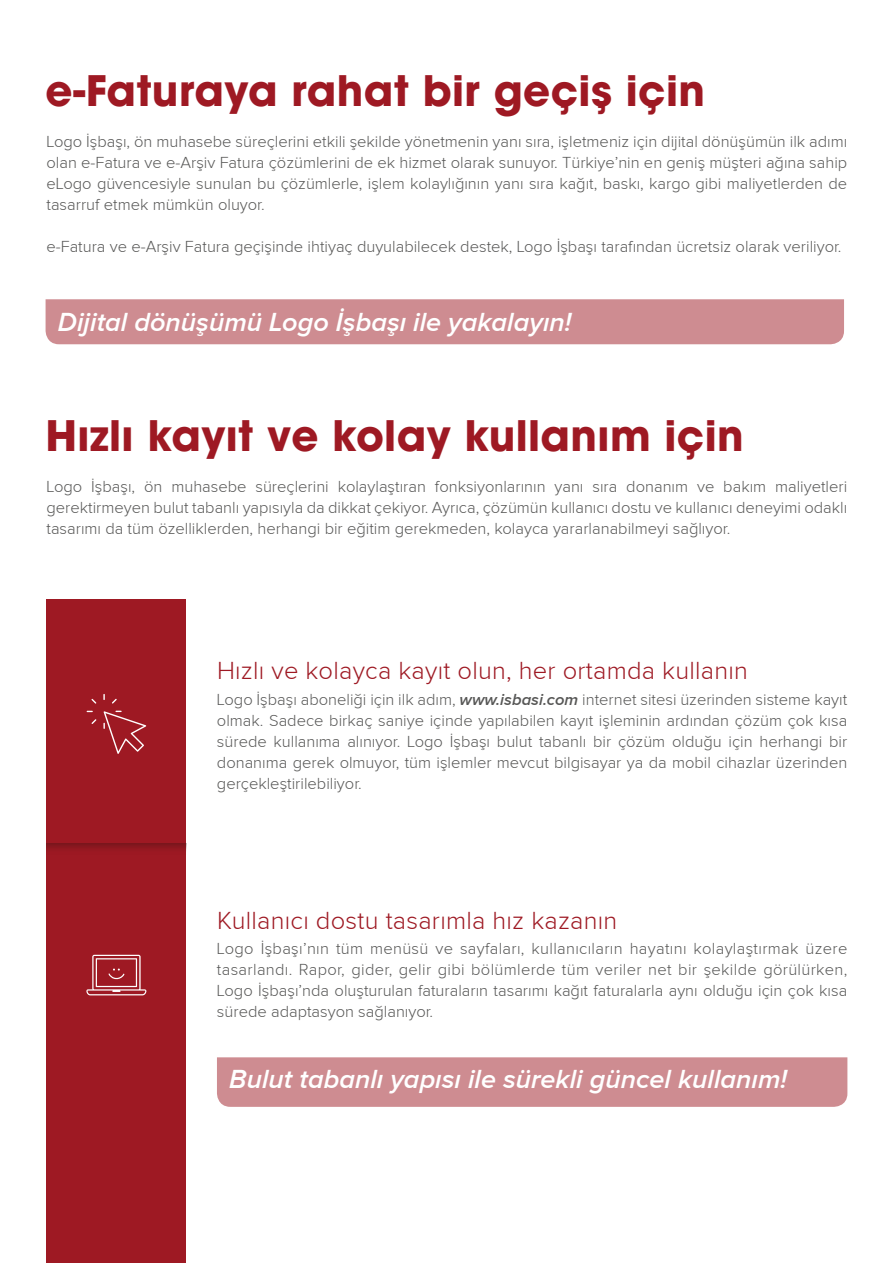
<style>
.page{position:relative;width:893px;height:1263px;background:#fff}
.page>*{position:absolute;margin:0;border:0;box-sizing:border-box;transform-origin:0 0}
.t1{font:42px "Bilgetech Custom Avant Garde";letter-spacing:.01em;color:#9e1923}
.t2{font:italic 600 27px "Proxima Nova";color:#fff}
.t3{font:300 25.5px "Proxima Nova";letter-spacing:.01em;color:#9e1923}
.t4{font:300 16.5px/21px "Proxima Nova";color:#575756;text-align:justify}
.s1{font-weight:600;font-style:italic}
</style>
<div class="page">
<div style="left:46px;top:599px;width:140px;height:664px;background:#9e1923"></div>
<svg style="left:112px;top:699px;width:5px;height:5px"></svg>
<svg style="left:103px;top:694px;width:2px;height:6px"></svg>
<svg style="left:91px;top:699px;width:5px;height:5px"></svg>
<svg style="left:92px;top:719px;width:4px;height:5px"></svg>
<svg style="left:103px;top:711px;width:43px;height:43px"></svg>
<div style="left:217px;top:1057px;width:630px;height:50px;background:#ce8c91"></div>
<svg style="left:86px;top:955px;width:60px;height:40px"></svg>
<div style="left:46px;top:299px;width:798px;height:45px;background:#ce8c91"></div>
<h1 class="t1" style="left:46px;top:63px;width:661px">e-Faturaya rahat bir geçiş için</h1>
<p class="t4" style="left:46px;top:131px;width:802px">Logo İşbaşı, ön muhasebe süreçlerini etkili şekilde yönetmenin yanı sıra, işletmeniz için dijital dönüşümün ilk adımı olan e-Fatura ve e-Arşiv Fatura çözümlerini de ek hizmet olarak sunuyor. Türkiye’nin en geniş müşteri ağına sahip eLogo güvencesiyle sunulan bu çözümlerle, işlem kolaylığının yanı sıra kağıt, baskı, kargo gibi maliyetlerden de tasarruf etmek mümkün oluyor.</p>
<p class="t4" style="left:46px;top:236px;width:796px">e-Fatura ve e-Arşiv Fatura geçişinde ihtiyaç duyulabilecek destek, Logo İşbaşı tarafından ücretsiz olarak veriliyor.</p>
<h2 class="t2" style="left:58px;top:308px;width:515px">Dijital dönüşümü Logo İşbaşı ile yakalayın!</h2>
<h1 class="t1" style="left:46px;top:409px;width:700px">Hızlı kayıt ve kolay kullanım için</h1>
<p class="t4" style="left:46px;top:476px;width:802px">Logo İşbaşı, ön muhasebe süreçlerini kolaylaştıran fonksiyonlarının yanı sıra donanım ve bakım maliyetleri gerektirmeyen bulut tabanlı yapısıyla da dikkat çekiyor. Ayrıca, çözümün kullanıcı dostu ve kullanıcı deneyimi odaklı tasarımı da tüm özelliklerden, herhangi bir eğitim gerekmeden, kolayca yararlanabilmeyi sağlıyor.</p>
<h3 class="t3" style="left:217px;top:657px;width:532px">Hızlı ve kolayca kayıt olun, her ortamda kullanın</h3>
<p class="t4" style="left:217px;top:689px;width:632px">Logo İşbaşı aboneliği için ilk adım, <span class="s1">www.isbasi.com</span> internet sitesi üzerinden sisteme kayıt olmak. Sadece birkaç saniye içinde yapılabilen kayıt işleminin ardından çözüm çok kısa sürede kullanıma alınıyor. Logo İşbaşı bulut tabanlı bir çözüm olduğu için herhangi bir donanıma gerek olmuyor, tüm işlemler mevcut bilgisayar ya da mobil cihazlar üzerinden gerçekleştirilebiliyor.</p>
<h3 class="t3" style="left:217px;top:906px;width:402px">Kullanıcı dostu tasarımla hız kazanın</h3>
<p class="t4" style="left:217px;top:938px;width:632px">Logo İşbaşı’nın tüm menüsü ve sayfaları, kullanıcıların hayatını kolaylaştırmak üzere tasarlandı. Rapor, gider, gelir gibi bölümlerde tüm veriler net bir şekilde görülürken, Logo İşbaşı’nda oluşturulan faturaların tasarımı kağıt faturalarla aynı olduğu için çok kısa sürede adaptasyon sağlanıyor.</p>
<h2 class="t2" style="left:229px;top:1065px;width:560px">Bulut tabanlı yapısı ile sürekli güncel kullanım!</h2>
</div>
